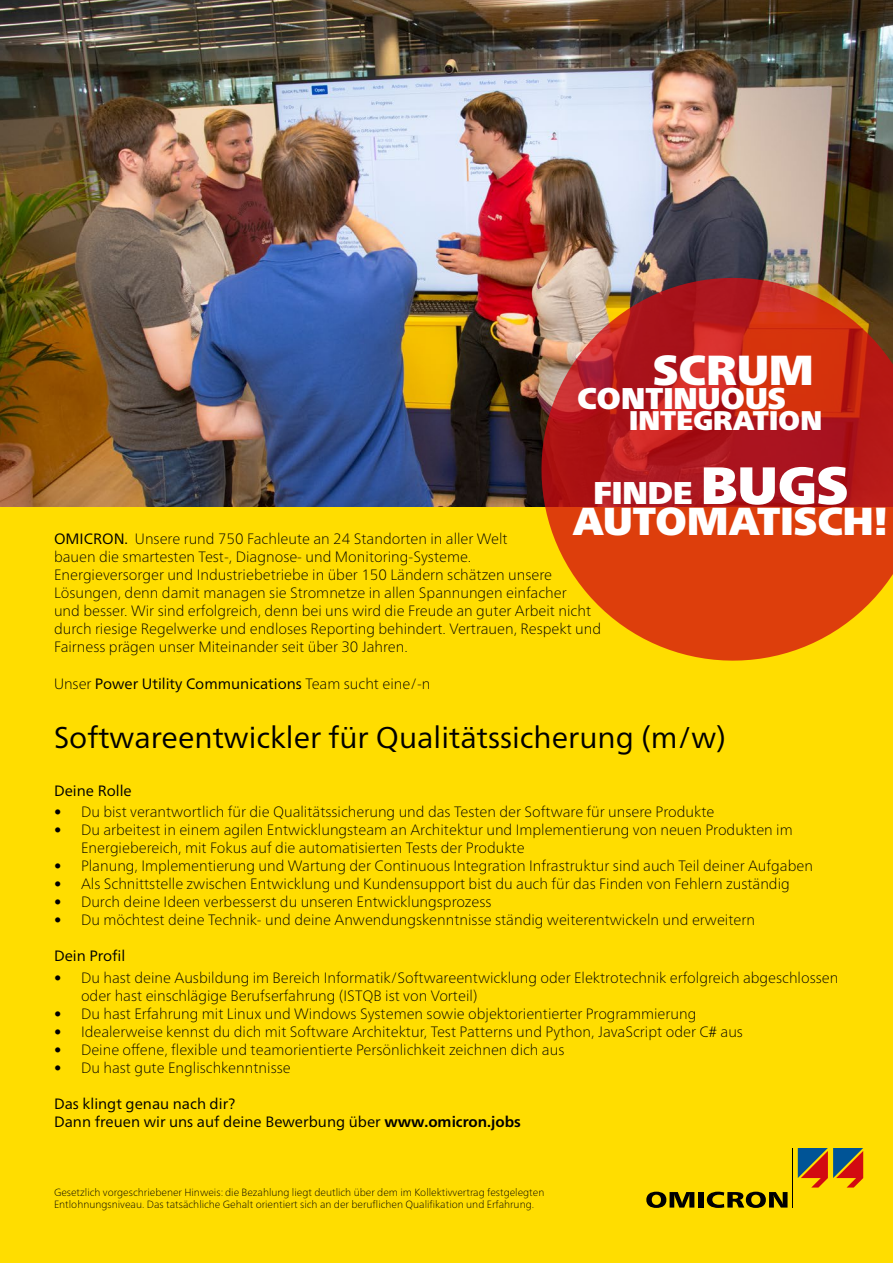
<style>
.page{position:relative;width:893px;height:1263px;background:#fd0}
.page>*{position:absolute;margin:0;border:0;box-sizing:border-box;transform-origin:0 0}
.t1{font:52.5px "Frutiger Neue LTW1 G X Black";color:#fff}
.t2{font:42px "Frutiger Neue LTW1 G X Black";color:#fff}
.t3{font:39px "Frutiger Neue LTW1 G X Black";color:#fff}
.t4{font:31.5px "Frutiger Neue LTW1 G X Black";color:#fff}
.t5{font:30px "Frutiger Neue LTW1 G";color:#000}
.t6{font:30px "Frutiger Neue LTW1 G X Black";color:#fff}
.t7{font:27px "Frutiger Neue LTW1 G X Black";color:#fff}
.t8{font:100 15px/18px "Frutiger Neue LTW1 G";color:#000}
.t9{font:15px "Frutiger Neue LTW1 G";color:#000}
.t10{font:100 10.5px "Frutiger Neue LTW1 G";color:#000}
.s1{font-weight:400}
.s2{font-weight:100}
.s3{font-weight:700}
</style>
<div class="page">
<img style="left:0;top:0;width:893px;height:506px">
<svg style="left:646px;top:1192px;width:48px;height:16px"></svg>
<div style="left:698px;top:1192px;width:6px;height:15px;background:#000"></div>
<svg style="left:707px;top:1192px;width:80px;height:16px"></svg>
<hr style="left:792px;top:1148px;width:1px;height:59px;background:#000">
<svg style="left:798px;top:1148px;width:65px;height:39px"></svg>
<svg style="left:519px;top:255px;width:374px;height:406px;background:#c1471e"></svg>
<p class="t2" style="left:653px;top:337px;width:162px">SCRUM</p>
<p class="t6" style="left:577px;top:375px;width:210px">CONTINUOUS</p>
<p class="t7" style="left:629px;top:400px;width:194px">INTEGRATION</p>
<p class="t4" style="left:594px;top:468px;width:101px">FINDE</p>
<p class="t1" style="left:701px;top:445px;width:149px">BUGS</p>
<p class="t3" style="left:572px;top:491px;width:317px">AUTOMATISCH!</p>
<p class="t8" style="left:54px;top:528px;width:549px"><span class="s1">OMICRON.</span> Unsere rund 750 Fachleute an 24 Standorten in aller Welt<br>bauen die smartesten Test-, Diagnose- und Monitoring-Systeme.<br>Energieversorger und Industriebetriebe in über 150 Ländern schätzen unsere Lösungen, denn damit managen sie Stromnetze in allen Spannungen einfacher<br>und besser. Wir sind erfolgreich, denn bei uns wird die Freude an guter Arbeit nicht durch riesige Regelwerke und endloses Reporting behindert. Vertrauen, Respekt und Fairness prägen unser Miteinander seit über 30 Jahren.</p>
<p class="t9" style="left:54px;top:675px;width:378px"><span class="s2">Unser</span> Power Utility Communications <span class="s2">Team sucht eine/-n</span></p>
<p class="t5" style="left:54px;top:719px;width:674px">Softwareentwickler für Qualitätssicherung (m/w)</p>
<p class="t9" style="left:54px;top:781px;width:79px">Deine Rolle</p>
<p class="t8" style="left:54px;top:802px;width:662px">• Du bist verantwortlich für die Qualitätssicherung und das Testen der Software für unsere Produkte</p>
<p class="t8" style="left:81px;top:820px;width:713px;text-indent:-27px">• Du arbeitest in einem agilen Entwicklungsteam an Architektur und Implementierung von neuen Produkten im<br>Energiebereich, mit Fokus auf die automatisierten Tests der Produkte</p>
<p class="t8" style="left:54px;top:856px;width:760px">• Planung, Implementierung und Wartung der Continuous Integration Infrastruktur sind auch Teil deiner Aufgaben</p>
<p class="t8" style="left:54px;top:874px;width:737px">• Als Schnittstelle zwischen Entwicklung und Kundensupport bist du auch für das Finden von Fehlern zuständig</p>
<p class="t8" style="left:54px;top:892px;width:439px">• Durch deine Ideen verbesserst du unseren Entwicklungsprozess</p>
<p class="t8" style="left:54px;top:910px;width:702px">• Du möchtest deine Technik- und deine Anwendungskenntnisse ständig weiterentwickeln und erweitern</p>
<p class="t9" style="left:54px;top:946px;width:73px">Dein Profil</p>
<p class="t8" style="left:81px;top:968px;width:759px;text-indent:-27px">• Du hast deine Ausbildung im Bereich Informatik/Softwareentwicklung oder Elektrotechnik erfolgreich abgeschlossen oder hast einschlägige Berufserfahrung (ISTQB ist von Vorteil)</p>
<p class="t8" style="left:54px;top:1004px;width:644px">• Du hast Erfahrung mit Linux und Windows Systemen sowie objektorientierter Programmierung</p>
<p class="t8" style="left:54px;top:1022px;width:690px">• Idealerweise kennst du dich mit Software Architektur, Test Patterns und Python, JavaScript oder C# aus</p>
<p class="t8" style="left:54px;top:1040px;width:512px">• Deine offene, flexible und teamorientierte Persönlichkeit zeichnen dich aus</p>
<p class="t8" style="left:54px;top:1058px;width:238px">• Du hast gute Englischkenntnisse</p>
<p class="t9" style="left:54px;top:1095px;width:183px">Das klingt genau nach dir?</p>
<p class="t9" style="left:54px;top:1113px;width:468px">Dann freuen wir uns auf deine Bewerbung über <span class="s3">www.omicron.jobs</span></p>
<p class="t10" style="left:54px;top:1184px;width:492px">Gesetzlich vorgeschriebener Hinweis: die Bezahlung liegt deutlich über dem im Kollektivvertrag festgelegten</p>
<p class="t10" style="left:54px;top:1197px;width:482px">Entlohnungsniveau. Das tatsächliche Gehalt orientiert sich an der beruflichen Qualifikation und Erfahrung.</p>
</div>
